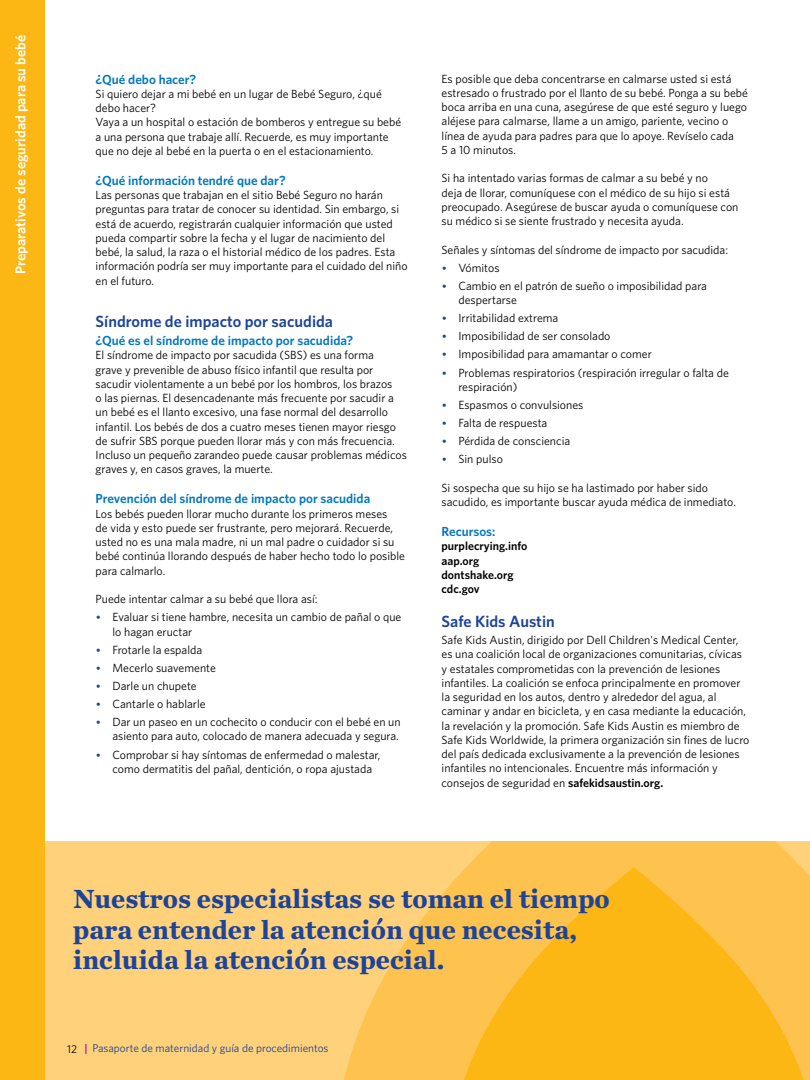
<style>
.page{position:relative;width:810px;height:1080px;background:#fff}
.page>*{position:absolute;margin:0;border:0;box-sizing:border-box;transform-origin:0 0}
.t1{font:700 27.5px/30px "Chronicle Text G2";color:#1d4499}
.t2{font:600 16.25px "Whitney";color:#1d4499}
.t3{font:600 14.38px "Whitney";color:#fff}
.t4{font:600 13.12px "Whitney";color:#0077be}
.t5{font:11.88px/14.2px "Whitney";color:#000}
.t6{font:600 11.88px/14.2px "Whitney";color:#000}
.t7{font:11.25px "Whitney";color:#1d4499}
.s1{font-family:"Chronicle Text G1";color:#1d4499}
.s2{font-weight:600}
.s3{color:#000}
.s4{font-weight:600;color:#9f248f}
</style>
<div class="page">
<div style="left:45px;top:841px;width:765px;height:239px;background:#ffd17b"></div>
<svg style="left:343px;top:841px;width:467px;height:239px;fill:#fec34e"></svg>
<svg style="left:460px;top:867px;width:348px;height:213px;background:#fdbb2c"></svg>
<div style="left:0;top:0;width:45px;height:1080px;background:#fdb714"></div>
<p class="t3" style="left:11px;top:274px;width:241px;rotate:-90deg">Preparativos de seguridad para su bebé</p>
<p class="t4" style="left:96px;top:70px;width:102px">¿Qué debo hacer?</p>
<p class="t5" style="left:96px;top:86px;width:307px">Si quiero dejar a mi bebé en un lugar de Bebé Seguro, ¿qué debo hacer?<br>Vaya a un hospital o estación de bomberos y entregue su bebé a una persona que trabaje allí. Recuerde, es muy importante que no deje al bebé en la puerta o en el estacionamiento.</p>
<p class="t4" style="left:96px;top:172px;width:192px">¿Qué información tendré que dar?</p>
<p class="t5" style="left:96px;top:188px;width:314px">Las personas que trabajan en el sitio Bebé Seguro no harán preguntas para tratar de conocer su identidad. Sin embargo, si está de acuerdo, registrarán cualquier información que usted pueda compartir sobre la fecha y el lugar de nacimiento del bebé, la salud, la raza o el historial médico de los padres. Esta información podría ser muy importante para el cuidado del niño en el futuro.</p>
<h2 class="t2" style="left:96px;top:310px;width:239px">Síndrome de impacto por sacudida</h2>
<p class="t4" style="left:96px;top:332px;width:259px">¿Qué es el síndrome de impacto por sacudida?</p>
<p class="t5" style="left:96px;top:348px;width:313px">El síndrome de impacto por sacudida (SBS) es una forma<br>grave y prevenible de abuso físico infantil que resulta por sacudir violentamente a un bebé por los hombros, los brazos<br>o las piernas. El desencadenante más frecuente por sacudir a un bebé es el llanto excesivo, una fase normal del desarrollo infantil. Los bebés de dos a cuatro meses tienen mayor riesgo de sufrir SBS porque pueden llorar más y con más frecuencia.<br>Incluso un pequeño zarandeo puede causar problemas médicos graves y, en casos graves, la muerte.</p>
<p class="t4" style="left:96px;top:490px;width:276px">Prevención del síndrome de impacto por sacudida</p>
<p class="t5" style="left:96px;top:506px;width:311px">Los bebés pueden llorar mucho durante los primeros meses<br>de vida y esto puede ser frustrante, pero mejorará. Recuerde, usted no es una mala madre, ni un mal padre o cuidador si su bebé continúa llorando después de haber hecho todo lo posible para calmarlo.</p>
<p class="t5" style="left:96px;top:592px;width:223px">Puede intentar calmar a su bebé que llora así:</p>
<p class="t5" style="left:112px;top:610px;width:290px;text-indent:-17px"><span class="s1">•</span> Evaluar si tiene hambre, necesita un cambio de pañal o que lo hagan eructar</p>
<p class="t5" style="left:96px;top:642px;width:108px"><span class="s1">•</span> Frotarle la espalda</p>
<p class="t5" style="left:96px;top:660px;width:122px"><span class="s1">•</span> Mecerlo suavemente</p>
<p class="t5" style="left:96px;top:678px;width:103px"><span class="s1">•</span> Darle un chupete</p>
<p class="t5" style="left:96px;top:697px;width:112px"><span class="s1">•</span> Cantarle o hablarle</p>
<p class="t5" style="left:96px;top:715px;width:307px;text-align:right"><span class="s1">•</span> Dar un paseo en un cochecito o conducir con el bebé en un asiento para auto, colocado de manera adecuada y segura.</p>
<p class="t5" style="left:112px;top:747px;width:269px;text-indent:-17px"><span class="s1">•</span> Comprobar si hay síntomas de enfermedad o malestar, como dermatitis del pañal, dentición, o ropa ajustada</p>
<p class="t5" style="left:442px;top:71px;width:308px">Es posible que deba concentrarse en calmarse usted si está estresado o frustrado por el llanto de su bebé. Ponga a su bebé boca arriba en una cuna, asegúrese de que esté seguro y luego aléjese para calmarse, llame a un amigo, pariente, vecino o línea de ayuda para padres para que lo apoye. Revíselo cada<br>5 a 10 minutos.</p>
<p class="t5" style="left:442px;top:171px;width:298px">Si ha intentado varias formas de calmar a su bebé y no<br>deja de llorar, comuníquese con el médico de su hijo si está preocupado. Asegúrese de buscar ayuda o comuníquese con su médico si se siente frustrado y necesita ayuda.</p>
<p class="t5" style="left:442px;top:242px;width:288px">Señales y síntomas del síndrome de impacto por sacudida:</p>
<p class="t5" style="left:442px;top:260px;width:60px"><span class="s1">•</span> Vómitos</p>
<p class="t5" style="left:458px;top:278px;width:250px;text-indent:-17px"><span class="s1">•</span> Cambio en el patrón de sueño o imposibilidad para despertarse</p>
<p class="t5" style="left:442px;top:311px;width:118px"><span class="s1">•</span> Irritabilidad extrema</p>
<p class="t5" style="left:442px;top:329px;width:170px"><span class="s1">•</span> Imposibilidad de ser consolado</p>
<p class="t5" style="left:442px;top:347px;width:212px"><span class="s1">•</span> Imposibilidad para amamantar o comer</p>
<p class="t5" style="left:458px;top:365px;width:272px;text-indent:-17px"><span class="s1">•</span> Problemas respiratorios (respiración irregular o falta de respiración)</p>
<p class="t5" style="left:442px;top:397px;width:143px"><span class="s1">•</span> Espasmos o convulsiones</p>
<p class="t5" style="left:442px;top:416px;width:107px"><span class="s1">•</span> Falta de respuesta</p>
<p class="t5" style="left:442px;top:434px;width:130px"><span class="s1">•</span> Pérdida de consciencia</p>
<p class="t5" style="left:442px;top:452px;width:63px"><span class="s1">•</span> Sin pulso</p>
<p class="t5" style="left:442px;top:480px;width:296px">Si sospecha que su hijo se ha lastimado por haber sido sacudido, es importante buscar ayuda médica de inmediato.</p>
<p class="t4" style="left:442px;top:523px;width:55px">Recursos:</p>
<p class="t6" style="left:442px;top:539px;width:87px">purplecrying.info aap.org dontshake.org cdc.gov</p>
<h2 class="t2" style="left:442px;top:610px;width:115px">Safe Kids Austin</h2>
<p class="t5" style="left:442px;top:633px;width:309px">Safe Kids Austin, dirigido por Dell Children's Medical Center, es una coalición local de organizaciones comunitarias, cívicas y estatales comprometidas con la prevención de lesiones infantiles. La coalición se enfoca principalmente en promover la seguridad en los autos, dentro y alrededor del agua, al caminar y andar en bicicleta, y en casa mediante la educación, la revelación y la promoción. Safe Kids Austin es miembro de Safe Kids Worldwide, la primera organización sin fines de lucro del país dedicada exclusivamente a la prevención de lesiones infantiles no intencionales. Encuentre más información y consejos de seguridad en <span class="s2">safekidsaustin.org.</span></p>
<h1 class="t1" style="left:73px;top:883px;width:538px">Nuestros especialistas se toman el tiempo para entender la atención que necesita, incluida la atención especial.</h1>
<p class="t7" style="left:67px;top:1040px;width:263px"><span class="s3">12</span> <span class="s4">|</span> Pasaporte de maternidad y guía de procedimientos</p>
</div>
